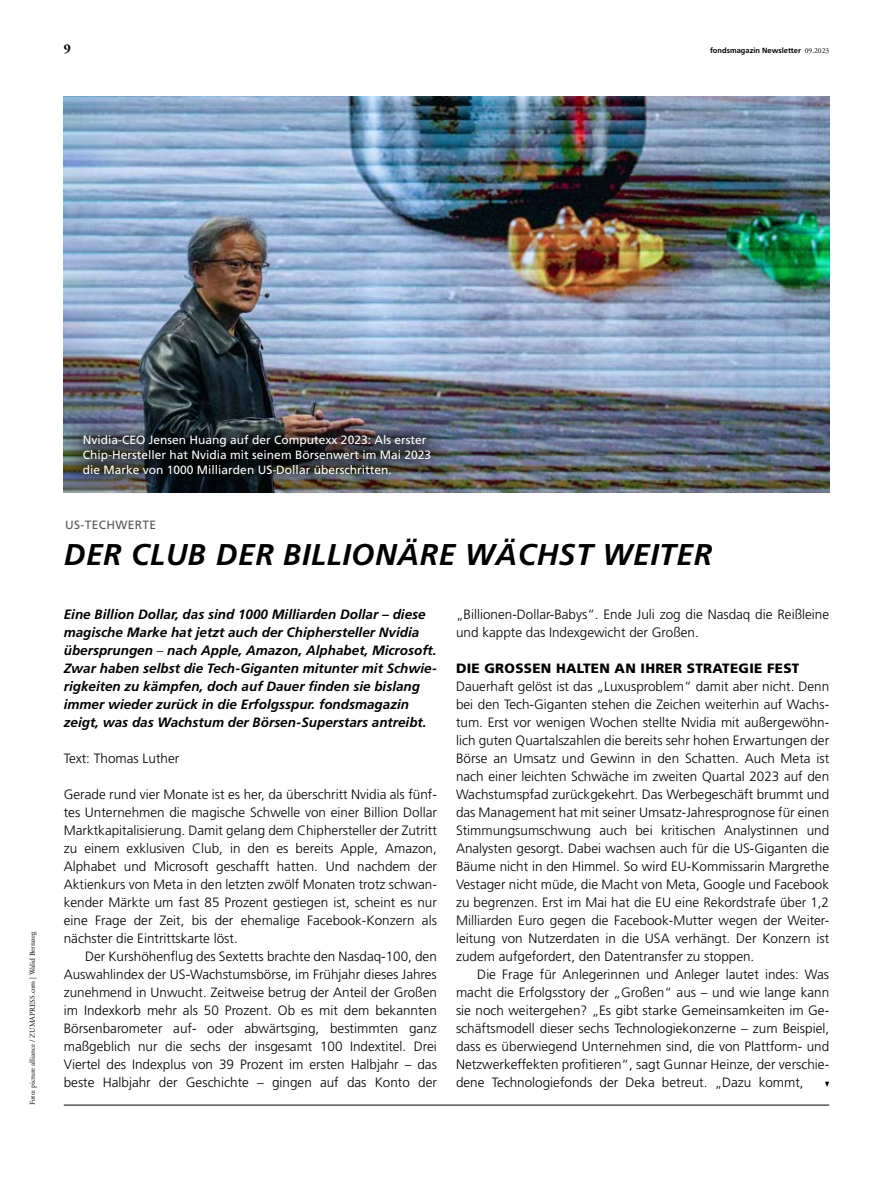
<style>
.page{position:relative;width:893px;height:1191px;background:#fff}
.page>*{position:absolute;margin:0;border:0;box-sizing:border-box;transform-origin:0 0}
.t1{font:italic 700 30px "Deka Frutiger Mac";letter-spacing:.02em;color:#000}
.t2{font:300 13.5px/18px "Deka Frutiger Mac";color:#000;text-align:justify}
.t3{font:italic 700 13.5px/18px "Deka Frutiger Mac";color:#000}
.t4{font:900 13.5px "Deka Frutiger Mac";letter-spacing:.02em;color:#000}
.t5{font:700 13.5px "Deka A Garamond Mac";color:#000}
.t6{font:12px/15px "Deka Frutiger Mac";color:#fff}
.t7{font:12px "Deka Frutiger Mac";letter-spacing:.03em;color:#575756}
.t8{font:7.5px "Deka A Garamond Mac";color:#000}
.t9{font:700 7.5px "Deka Frutiger Mac";color:#000}
.s1{font-family:"Deka A Garamond Mac";font-weight:400}
.s2{font-weight:300;font-style:normal}
</style>
<div class="page">
<hr style="left:64px;top:1104px;width:765px;height:1px;background:#000">
<img style="left:64px;top:97px;width:765px;height:396px">
<svg style="left:825px;top:1081px;width:4px;height:6px"></svg>
<div style="left:60px;top:411px;width:393px;height:86px;background:#000;opacity:.75"></div>
<p class="t5" style="left:64px;top:41px;width:9px">9</p>
<p class="t9" style="left:710px;top:46px;width:121px">fondsmagazin Newsletter <span class="s1">09.2023</span></p>
<p class="t8" style="left:28px;top:1105px;width:175px;rotate:-90deg">Foto: picture alliance / ZUMAPRESS.com | Walid Berrazeg</p>
<p class="t6" style="left:83px;top:432px;width:350px">Nvidia-CEO Jensen Huang auf der Computexx 2023: Als erster<br>Chip-Hersteller hat Nvidia mit seinem Börsenwert im Mai 2023 die Marke von 1000 Milliarden US-Dollar überschritten.</p>
<p class="t7" style="left:65px;top:518px;width:93px">US-TECHWERTE</p>
<h1 class="t1" style="left:64px;top:538px;width:650px">DER CLUB DER BILLIONÄRE WÄCHST WEITER</h1>
<p class="t3" style="left:64px;top:605px;width:375px">Eine Billion Dollar, das sind 1000 Milliarden Dollar – diese magische Marke hat jetzt auch der Chiphersteller Nvidia übersprungen <span class="s2">–</span> nach Apple, Amazon, Alphabet, Microsoft.<br>Zwar haben selbst die Tech-Giganten mitunter mit Schwie&shy;rigkeiten zu kämpfen, doch auf Dauer finden sie bislang immer wieder zurück in die Erfolgsspur. fondsmagazin zeigt, was das Wachstum der Börsen-Superstars antreibt.</p>
<p class="t2" style="left:64px;top:749px;width:117px">Text: Thomas Luther</p>
<p class="t2" style="left:64px;top:785px;width:375px">Gerade rund vier Monate ist es her, da überschritt Nvidia als fünf&shy;tes Unternehmen die magische Schwelle von einer Billion Dollar Marktkapitalisierung. Damit gelang dem Chiphersteller der Zutritt zu einem exklusiven Club, in den es bereits Apple, Amazon, Alphabet und Microsoft geschafft hatten. Und nachdem der Aktienkurs von Meta in den letzten zwölf Monaten trotz schwan&shy;kender Märkte um fast 85 Prozent gestiegen ist, scheint es nur eine Frage der Zeit, bis der ehemalige Facebook-Konzern als nächster die Eintrittskarte löst.</p>
<p class="t2" style="left:64px;top:947px;width:375px;text-indent:21px">Der Kurshöhenflug des Sextetts brachte den Nasdaq-100, den Auswahlindex der US-Wachstumsbörse, im Frühjahr dieses Jahres zunehmend in Unwucht. Zeitweise betrug der Anteil der Großen im Indexkorb mehr als 50 Prozent. Ob es mit dem bekannten Börsenbarometer auf- oder abwärtsging, bestimmten ganz maßgeblich nur die sechs der insgesamt 100 Indextitel. Drei Viertel des Indexplus von 39 Prozent im ersten Halbjahr – das beste Halbjahr der Geschichte – gingen auf das Konto der</p>
<p class="t2" style="left:456px;top:605px;width:375px">„Billionen-Dollar-Babys“. Ende Juli zog die Nasdaq die Reißleine und kappte das Indexgewicht der Großen.</p>
<p class="t4" style="left:456px;top:661px;width:345px">DIE GROSSEN HALTEN AN IHRER STRATEGIE FEST</p>
<p class="t2" style="left:456px;top:677px;width:375px">Dauerhaft gelöst ist das „Luxusproblem“ damit aber nicht. Denn bei den Tech-Giganten stehen die Zeichen weiterhin auf Wachs&shy;tum. Erst vor wenigen Wochen stellte Nvidia mit außergewöhn&shy;lich guten Quartalszahlen die bereits sehr hohen Erwartungen der Börse an Umsatz und Gewinn in den Schatten. Auch Meta ist nach einer leichten Schwäche im zweiten Quartal 2023 auf den Wachstumspfad zurückgekehrt. Das Werbegeschäft brummt und das Management hat mit seiner Umsatz-Jahresprognose für einen Stimmungsumschwung auch bei kritischen Analystinnen und Analysten gesorgt. Dabei wachsen auch für die US-Giganten die Bäume nicht in den Himmel. So wird EU-Kommissarin Margrethe Vestager nicht müde, die Macht von Meta, Google und Facebook zu begrenzen. Erst im Mai hat die EU eine Rekordstrafe über 1,2<br>Milliarden Euro gegen die Facebook-Mutter wegen der Weiter&shy;leitung von Nutzerdaten in die USA verhängt. Der Konzern ist zudem aufgefordert, den Datentransfer zu stoppen.</p>
<p class="t2" style="left:456px;top:965px;width:375px;text-indent:21px">Die Frage für Anlegerinnen und Anleger lautet indes: Was macht die Erfolgsstory der „Großen“ aus – und wie lange kann sie noch weitergehen? „Es gibt starke Gemeinsamkeiten im Ge&shy;schäftsmodell dieser sechs Technologiekonzerne – zum Beispiel, dass es überwiegend Unternehmen sind, die von Plattform- und Netzwerkeffekten profitieren“, sagt Gunnar Heinze, der verschie&shy;dene Technologiefonds der Deka betreut. „Dazu kommt,</p>
</div>
